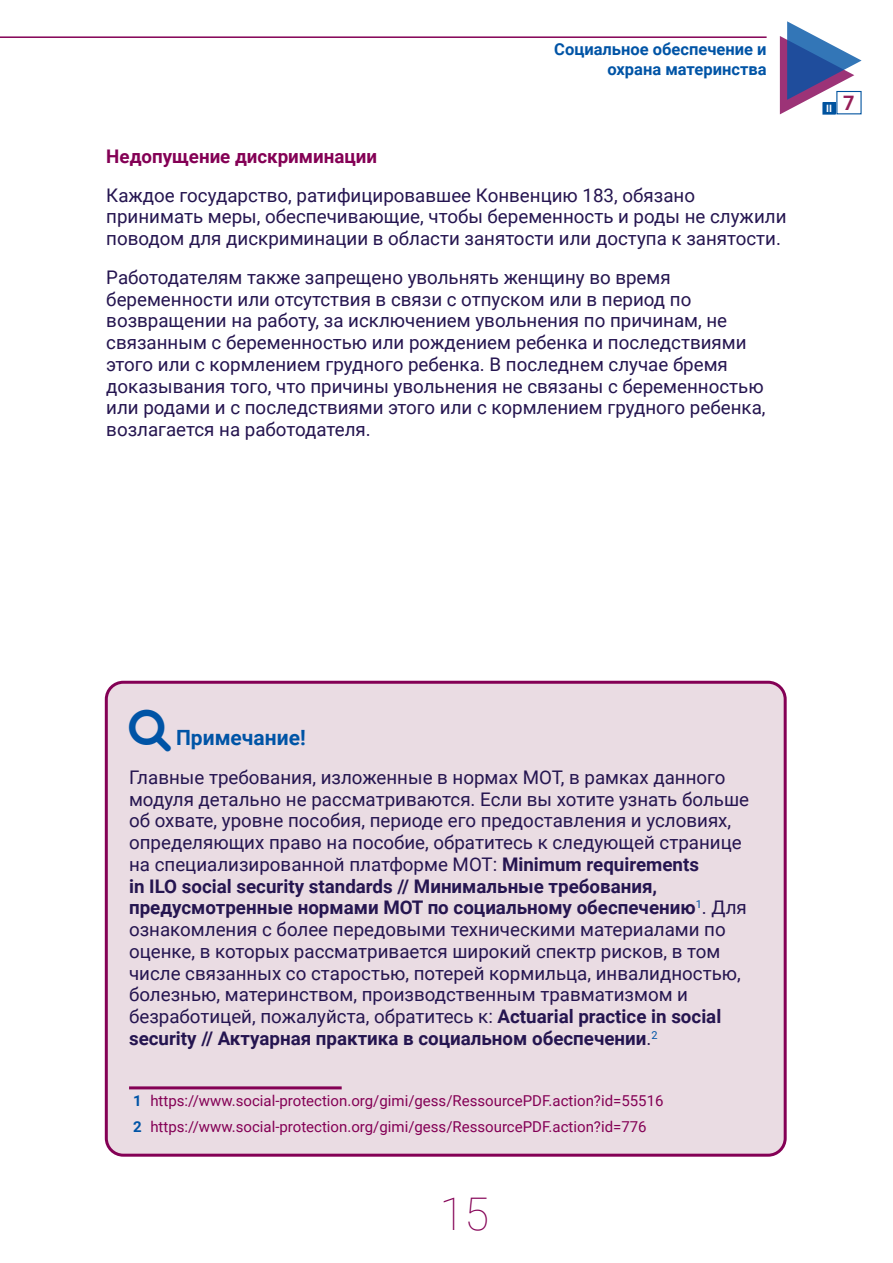
<style>
.page{position:relative;width:893px;height:1263px;background:#fff}
.page>*{position:absolute;margin:0;border:0;box-sizing:border-box;transform-origin:0 0}
.t1{font:100 45px "Roboto";color:#840055}
.t2{font:700 21px "Roboto";color:#0054a6}
.t3{font:18.75px/21.8px "Roboto";color:#251550}
.t4{font:700 18.75px "Roboto";color:#840055}
.t5{font:700 16.5px/19.8px "Roboto";color:#0054a6;text-align:right}
.t6{font:15px/26.5px "Roboto";color:#840055}
.t7{font:700 10.2px "Roboto";color:#fff}
.s1{font-weight:700}
.s2{font-weight:700;color:#0054a6}
</style>
<div class="page">
<svg style="left:780px;top:21px;width:82px;height:93px"></svg>
<hr style="left:0;top:36px;width:767px;height:2px;background:#840055">
<div style="left:823px;top:103px;width:12px;height:11px;background:#00539f"></div>
<div style="left:823px;top:102px;width:12px;height:12px;border:1px solid #00539f"></div>
<div style="left:837px;top:91px;width:24px;height:23px;background:#fff"></div>
<div style="left:106px;top:682px;width:679px;height:473px;background:#eadce3;border-radius:17px"></div>
<hr style="left:129px;top:1086px;width:213px;height:3px;background:#840055">
<div style="left:105px;top:681px;width:682px;height:476px;border:3px solid #840055;border-radius:17px"></div>
<p class="t5" style="left:554px;top:39px;width:214px">Социальное обеспечение и охрана материнства</p>
<p class="t4" style="left:106px;top:143px;width:272px">Недопущение дискриминации</p>
<p class="t3" style="left:106px;top:183px;width:682px">Каждое государство, ратифицировавшее Конвенцию 183, обязано принимать меры, обеспечивающие, чтобы беременность и роды не служили поводом для дискриминации в области занятости или доступа к занятости.</p>
<p class="t3" style="left:106px;top:266px;width:661px">Работодателям также запрещено увольнять женщину во время беременности или отсутствия в связи с отпуском или в период по возвращении на работу, за исключением увольнения по причинам, не связанным с беременностью или рождением ребенка и последствиями этого или с кормлением грудного ребенка. В последнем случае бремя доказывания того, что причины увольнения не связаны с беременностью или родами и с последствиями этого или с кормлением грудного ребенка, возлагается на работодателя.</p>
<p class="t7" style="left:826px;top:101px;width:30px">II <sup>7</sup></p>
<p class="t2" style="left:176px;top:723px;width:131px">Примечание!</p>
<p class="t3" style="left:129px;top:766px;width:622px">Главные требования, изложенные в нормах МОТ, в рамках данного модуля детально не рассматриваются. Если вы хотите узнать больше об охвате, уровне пособия, периоде его предоставления и условиях, определяющих право на пособие, обратитесь к следующей странице на специализированной платформе МОТ: <span class="s1">Minimum requirements<br>in ILO social security standards // Минимальные требования, предусмотренные нормами МОТ по социальному обеспечению</span><sup>1</sup>. Для ознакомления с более передовыми техническими материалами по оценке, в которых рассматривается широкий спектр рисков, в том числе связанных со старостью, потерей кормильца, инвалидностью, болезнью, материнством, производственным травматизмом и безработицей, пожалуйста, обратитесь к: <span class="s1">Actuarial practice in social security // Актуарная практика в социальном обеспечении</span>.<sup>2</sup></p>
<p class="t6" style="left:133px;top:1087px;width:532px"><span class="s2">1</span> https://www.social-protection.org/gimi/gess/RessourcePDF.action?id=55516<br><span class="s2">2</span> https://www.social-protection.org/gimi/gess/RessourcePDF.action?id=776</p>
<h1 class="t1" style="left:440px;top:1182px;width:51px">15</h1>
</div>
